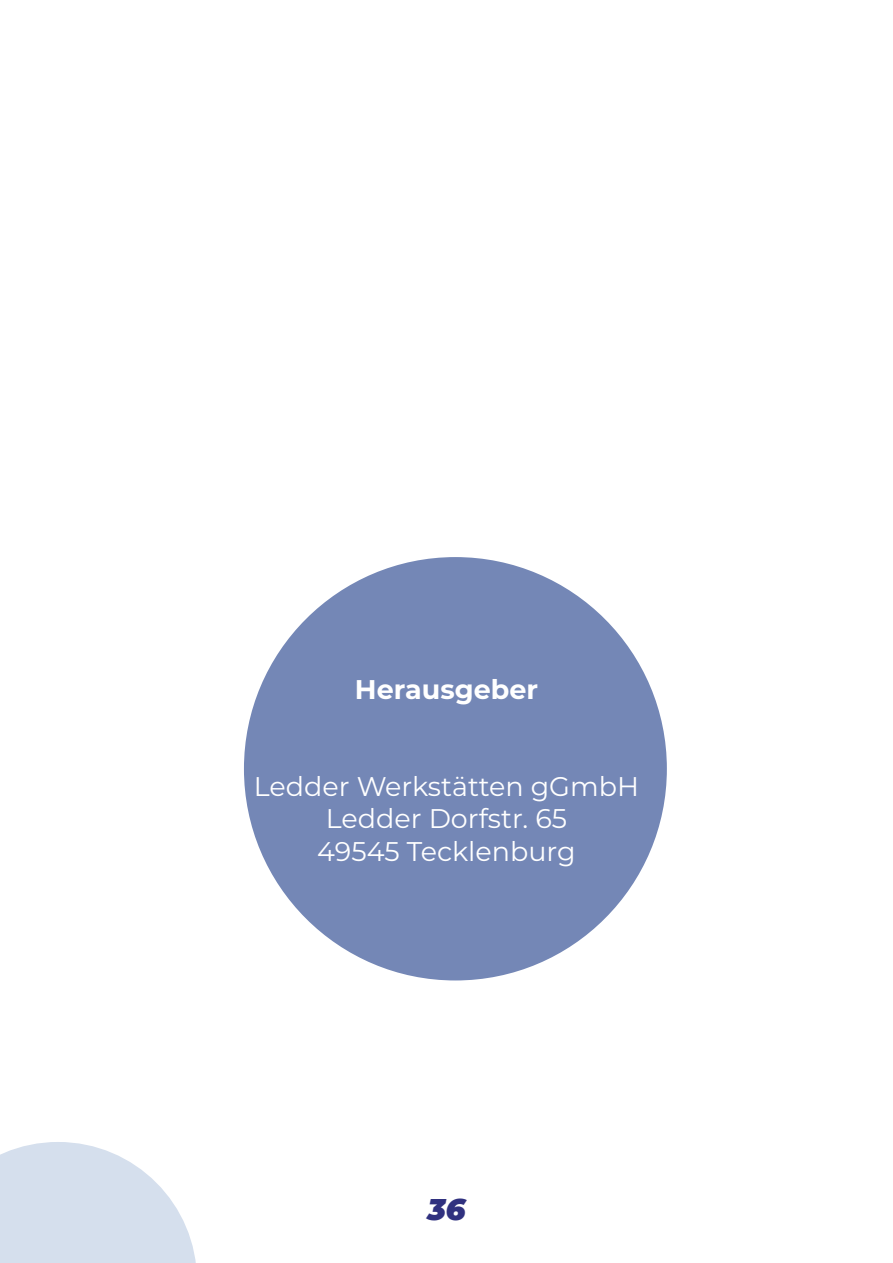
<style>
.page{position:relative;width:893px;height:1263px;background:#fff}
.page>*{position:absolute;margin:0;border:0;box-sizing:border-box;transform-origin:0 0}
.t1{font:italic 900 30px "Montserrat";color:#30317f}
.t2{font:27px/32.4px "Montserrat";color:#fff;text-align:center}
.t3{font:700 27px "Montserrat";color:#fff}
</style>
<div class="page">
<svg style="left:0;top:1142px;width:196px;height:121px"></svg>
<div style="left:244px;top:557px;width:423px;height:423px;background:#7487b6;border-radius:50%"></div>
<p class="t3" style="left:355px;top:670px;width:185px">Herausgeber</p>
<p class="t2" style="left:254px;top:769px;width:387px">Ledder Werkstätten gGmbH<br>Ledder Dorfstr. 65<br>49545 Tecklenburg</p>
<p class="t1" style="left:427px;top:1189px;width:40px">36</p>
</div>
